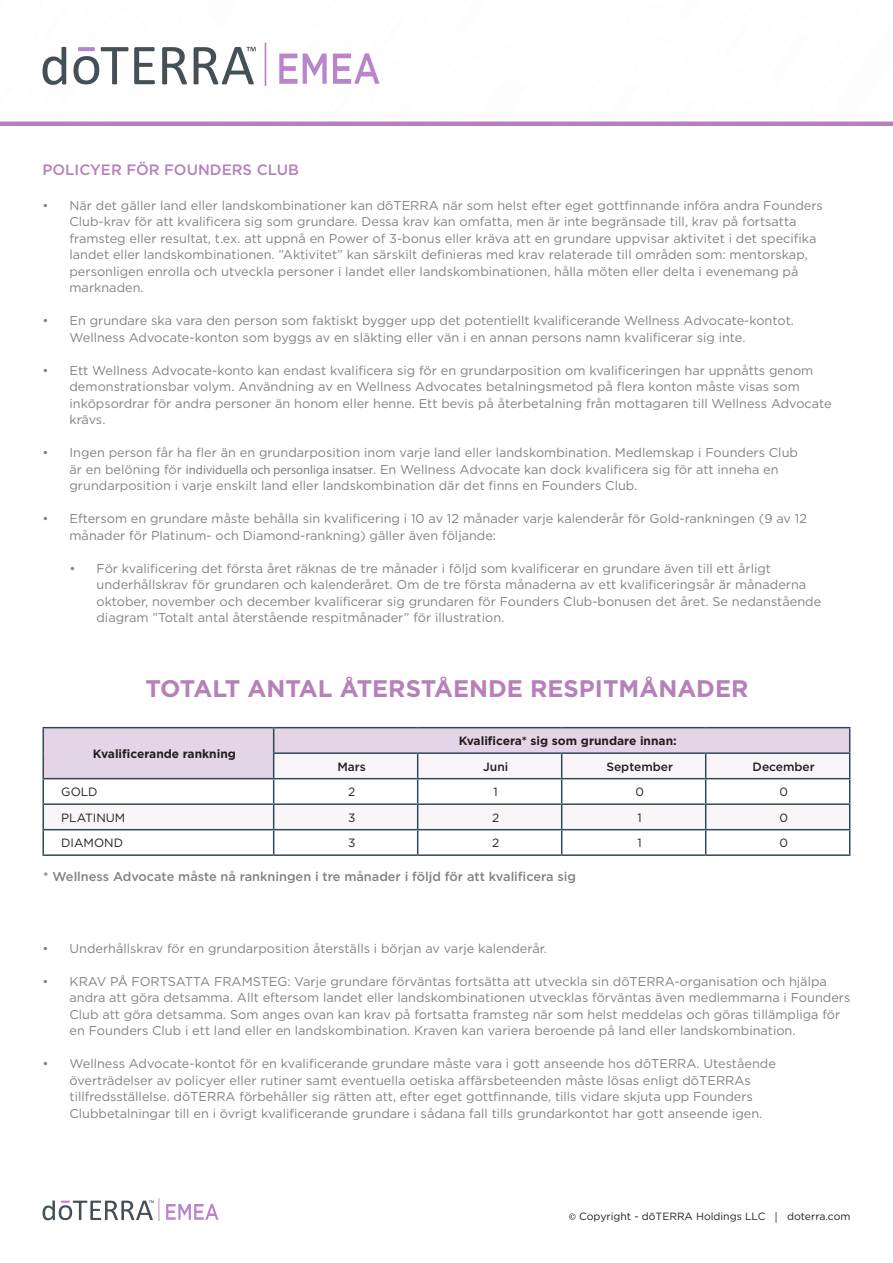
<style>
.page{position:relative;width:893px;height:1263px;background:#fff}
.page>*{position:absolute;margin:0;border:0;box-sizing:border-box;transform-origin:0 0}
.t1{font:700 24px "Gotham";color:#b681b9}
.t2{font:500 15px "Gotham";color:#b681b9}
.t3{font:12.75px/16.5px "Gotham";color:#808285}
.t4{font:500 12.75px "Gotham";color:#808285}
.t5{font:700 12px "Gotham";color:#231f20}
.t6{font:12px "Gotham";color:#231f20}
.t7{font:500 12px "Gotham";color:#231f20}
.t8{font:10.5px "Gotham";color:#231f20}
.s1{font-family:"Myriad Pro"}
.s2{font-family:"Minion Pro"}
</style>
<div class="page">
<svg style="left:43px;top:1198px;width:116px;height:23px"></svg>
<svg style="left:166px;top:1204px;width:53px;height:16px"></svg>
<hr style="left:43px;top:854px;width:231px;height:2px;background:#334656">
<hr style="left:274px;top:854px;width:144px;height:2px;background:#334656">
<hr style="left:418px;top:854px;width:144px;height:2px;background:#334656">
<hr style="left:562px;top:854px;width:144px;height:2px;background:#334656">
<hr style="left:706px;top:854px;width:144px;height:2px;background:#334656">
<hr style="left:43px;top:727px;width:231px;height:1px;background:#334656">
<hr style="left:274px;top:727px;width:144px;height:1px;background:#334656">
<hr style="left:418px;top:727px;width:144px;height:1px;background:#334656">
<hr style="left:562px;top:727px;width:144px;height:1px;background:#334656">
<hr style="left:706px;top:727px;width:144px;height:1px;background:#334656">
<svg style="left:43px;top:728px;width:807px;height:126px"></svg>
<hr style="left:273px;top:752px;width:145px;height:2px;background:#334656">
<hr style="left:418px;top:752px;width:144px;height:2px;background:#334656">
<hr style="left:562px;top:752px;width:144px;height:2px;background:#334656">
<hr style="left:706px;top:752px;width:144px;height:2px;background:#334656">
<svg style="left:0;top:42px;width:893px;height:84px"></svg>
<p class="t2" style="left:43px;top:160px;width:258px">POLICYER FÖR FOUNDERS CLUB</p>
<p class="t3" style="left:70px;top:197px;width:755px;text-indent:-27px">• När det gäller land eller landskombinationer kan dōTERRA när som helst efter eget gottfinnande införa andra Founders Club-krav för att kvalificera sig som grundare. Dessa krav kan omfatta, men är inte begränsade till, krav på fortsatta framsteg eller resultat, t.ex. att uppnå en Power of 3-bonus eller kräva att en grundare uppvisar aktivitet i det specifika landet eller landskombinationen. ”Aktivitet” kan särskilt definieras med krav relaterade till områden som: mentorskap, personligen enrolla och utveckla personer i landet eller landskombinationen, hålla möten eller delta i evenemang på marknaden.</p>
<p class="t3" style="left:70px;top:312px;width:726px;text-indent:-27px">• En grundare ska vara den person som faktiskt bygger upp det potentiellt kvalificerande Wellness Advocate-kontot.<br>Wellness Advocate-konton som byggs av en släkting eller vän i en annan persons namn kvalificerar sig inte.</p>
<p class="t3" style="left:70px;top:362px;width:764px;text-indent:-27px">• Ett Wellness Advocate-konto kan endast kvalificera sig för en grundarposition om kvalificeringen har uppnåtts genom demonstrationsbar volym. Användning av en Wellness Advocates betalningsmetod på flera konton måste visas som inköpsordrar för andra personer än honom eller henne. Ett bevis på återbetalning från mottagaren till Wellness Advocate krävs.</p>
<p class="t3" style="left:70px;top:444px;width:730px;text-indent:-27px">• Ingen person får ha fler än en grundarposition inom varje land eller landskombination. Medlemskap i Founders Club är en belöning för <span class="s1">individuella och personliga insatser</span>. En Wellness Advocate kan dock kvalificera sig för att inneha en grundarposition i varje enskilt land eller landskombination där det finns en Founders Club.</p>
<p class="t3" style="left:70px;top:510px;width:739px;text-indent:-27px">• Eftersom en grundare måste behålla sin kvalificering i 10 av 12 månader varje kalenderår för Gold-rankningen (9 av 12 månader för Platinum- och Diamond-rankning) gäller även följande:</p>
<p class="t3" style="left:97px;top:560px;width:726px;text-indent:-27px">• För kvalificering det första året räknas de tre månader i följd som kvalificerar en grundare även till ett årligt underhållskrav för grundaren och kalenderåret. Om de tre första månaderna av ett kvalificeringsår är månaderna oktober, november och december kvalificerar sig grundaren för Founders Club-bonusen det året. Se nedanstående diagram ”Totalt antal återstående respitmånader” för illustration.</p>
<p class="t1" style="left:145px;top:672px;width:604px">TOTALT ANTAL ÅTERSTÅENDE RESPITMÅNADER</p>
<p class="t5" style="left:93px;top:746px;width:144px">Kvalificerande rankning</p>
<p class="t5" style="left:459px;top:733px;width:220px">Kvalificera* sig som grundare innan:</p>
<p class="t7" style="left:337px;top:759px;width:30px">Mars</p>
<p class="t7" style="left:483px;top:759px;width:27px">Juni</p>
<p class="t7" style="left:606px;top:759px;width:68px">September</p>
<p class="t7" style="left:753px;top:759px;width:64px">December</p>
<p class="t6" style="left:61px;top:784px;width:38px">GOLD</p>
<p class="t6" style="left:348px;top:784px;width:9px">2</p>
<p class="t6" style="left:494px;top:784px;width:6px">1</p>
<p class="t6" style="left:635px;top:784px;width:10px">0</p>
<p class="t6" style="left:779px;top:784px;width:10px">0</p>
<p class="t6" style="left:61px;top:810px;width:66px">PLATINUM</p>
<p class="t6" style="left:348px;top:810px;width:9px">3</p>
<p class="t6" style="left:492px;top:810px;width:9px">2</p>
<p class="t6" style="left:638px;top:810px;width:6px">1</p>
<p class="t6" style="left:779px;top:810px;width:10px">0</p>
<p class="t6" style="left:61px;top:835px;width:63px">DIAMOND</p>
<p class="t6" style="left:348px;top:835px;width:9px">3</p>
<p class="t6" style="left:492px;top:835px;width:9px">2</p>
<p class="t6" style="left:638px;top:835px;width:6px">1</p>
<p class="t6" style="left:779px;top:835px;width:10px">0</p>
<p class="t4" style="left:43px;top:868px;width:534px">* Wellness Advocate måste nå rankningen i tre månader i följd för att kvalificera sig</p>
<p class="t3" style="left:43px;top:939px;width:506px">• Underhållskrav för en grundarposition återställs i början av varje kalenderår.</p>
<p class="t3" style="left:70px;top:972px;width:782px;text-indent:-27px">• KRAV PÅ FORTSATTA FRAMSTEG: Varje grundare förväntas fortsätta att utveckla sin dōTERRA-organisation och hjälpa andra att göra detsamma. Allt eftersom landet eller landskombinationen utvecklas förväntas även medlemmarna i Founders Club att göra detsamma. Som anges ovan kan krav på fortsatta framsteg när som helst meddelas och göras tillämpliga för en Founders Club i ett land eller en landskombination. Kraven kan variera beroende på land eller landskombination.</p>
<p class="t3" style="left:70px;top:1055px;width:708px;text-indent:-27px">• Wellness Advocate-kontot för en kvalificerande grundare måste vara i gott anseende hos dōTERRA. Utestående överträdelser av policyer eller rutiner samt eventuella oetiska affärsbeteenden måste lösas enligt dōTERRAs tillfredsställelse. dōTERRA förbehåller sig rätten att, efter eget gottfinnande, tills vidare skjuta upp Founders Clubbetalningar till en i övrigt kvalificerande grundare i sådana fall tills grundarkontot har gott anseende igen.</p>
<p class="t8" style="left:569px;top:1210px;width:283px"><span class="s2">©</span> Copyright - dōTERRA Holdings LLC <span class="s2">|</span> doterra.com</p>
</div>
